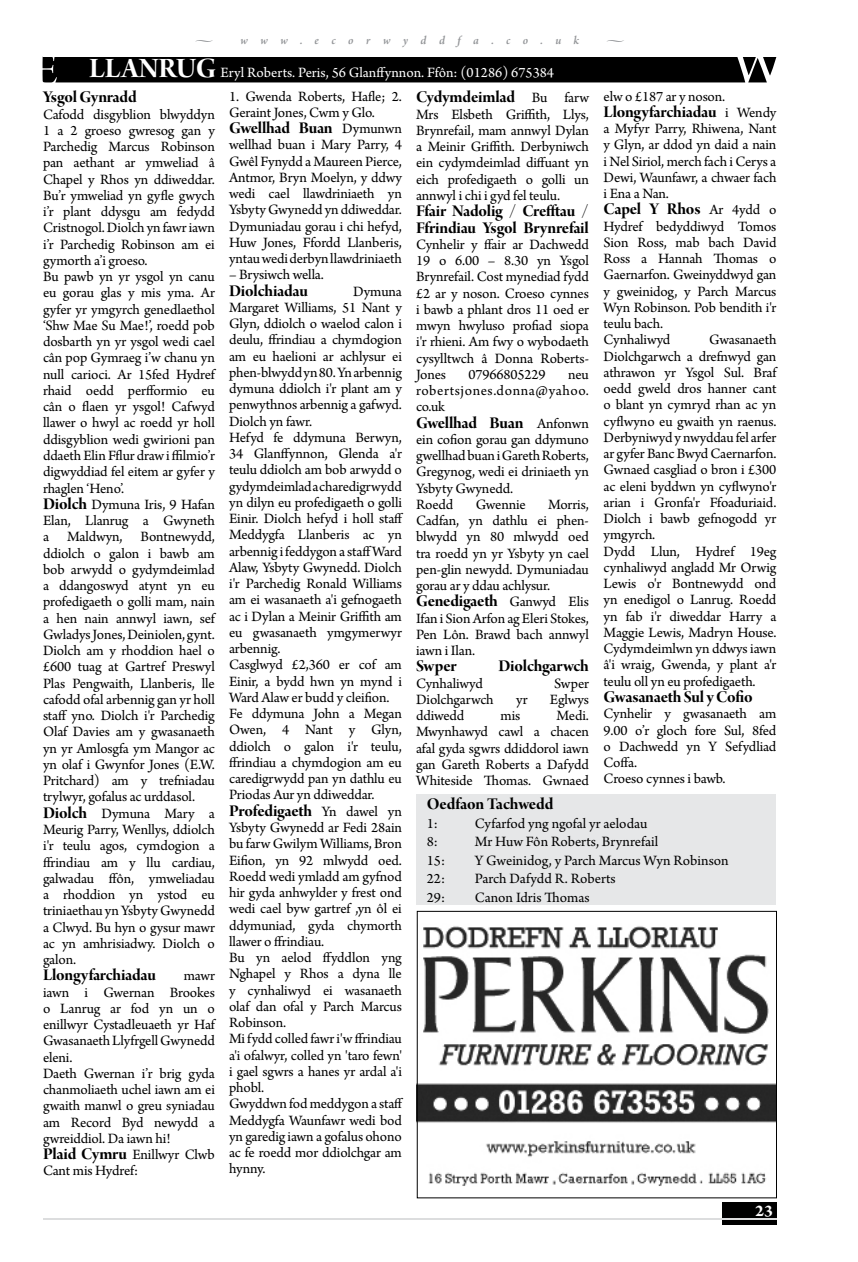
<style>
.page{position:relative;width:858px;height:1262px;background:#fff}
.page>*{position:absolute;margin:0;border:0;box-sizing:border-box;transform-origin:0 0}
.t1{font:17.5px/16.2px "Arno Pro Bold Display";letter-spacing:-.015em;color:#000}
.t2{font:700 17.5px "Arno Pro";color:#fff}
.t3{font:15px/16.2px "Arno Pro";letter-spacing:-.01em;color:#000}
.t4{font:15px "Arno Pro";color:#fff}
.t5{font:12.5px "Arno Pro Smbd Italic Subhead";letter-spacing:1em;color:#939598}
.s1{font-family:"Arno Pro Bold Display";font-size:30px}
.s2{font-family:"Arno Pro Bold Display";font-size:17.5px}
.s3{font-family:"Arno Pro";font-size:15px}
</style>
<div class="page">
<div style="left:722px;top:1202px;width:54px;height:22px;background:#000"></div>
<hr style="left:43px;top:1217px;width:733px;height:2px;background:#dcddde">
<div style="left:42px;top:57px;width:734px;height:25px;background:#000"></div>
<div style="left:416px;top:794px;width:359px;height:110px;background:#e6e7e8"></div>
<img style="left:419px;top:926px;width:355px;height:260px">
<div style="left:417px;top:911px;width:359px;height:287px;border:1px solid #000"></div>
<p class="t5" style="left:195px;top:33px;width:385px">• www.ecorwyddfa.co.uk</p>
<p class="t5" style="left:606px;top:33px;width:20px">•</p>
<p class="t4" style="left:89px;top:64px;width:466px"><span class="s1">LLANRUG</span> Eryl Roberts. Peris, 56 Glanffynnon. Ffôn: (01286) 675384</p>
<p class="t1" style="left:43px;top:90px;width:95px">Ysgol Gynradd</p>
<p class="t3" style="left:43px;top:107px;width:173px">Cafodd disgyblion blwyddyn<br>1 a 2 groeso gwresog gan y<br>Parchedig Marcus Robinson pan aethant ar ymweliad â<br>Chapel y Rhos yn ddiweddar.<br>Bu’r ymweliad yn gyfle gwych i’r plant ddysgu am fedydd<br>Cristnogol. Diolch yn fawr iawn i’r Parchedig Robinson am ei gymorth a’i groeso.<br>Bu pawb yn yr ysgol yn canu eu gorau glas y mis yma. Ar gyfer yr ymgyrch genedlaethol ‘Shw Mae Su Mae!’, roedd pob dosbarth yn yr ysgol wedi cael cân pop Gymraeg i’w chanu yn null carioci. Ar 15fed Hydref rhaid oedd perfformio eu cân o flaen yr ysgol! Cafwyd llawer o hwyl ac roedd yr holl ddisgyblion wedi gwirioni pan ddaeth Elin Fflur draw i ffilmio’r digwyddiad fel eitem ar gyfer y rhaglen ‘Heno’.<br><span class="s2">Diolch</span> Dymuna Iris, 9 Hafan<br>Elan, Llanrug a Gwyneth a Maldwyn, Bontnewydd, ddiolch o galon i bawb am bob arwydd o gydymdeimlad a ddangoswyd atynt yn eu profedigaeth o golli mam, nain a hen nain annwyl iawn, sef<br>Gwladys Jones, Deiniolen, gynt.<br>Diolch am y rhoddion hael o £600 tuag at Gartref Preswyl<br>Plas Pengwaith, Llanberis, lle cafodd ofal arbennig gan yr holl staff yno. Diolch i'r Parchedig<br>Olaf Davies am y gwasanaeth yn yr Amlosgfa ym Mangor ac yn olaf i Gwynfor Jones (E.W.<br>Pritchard) am y trefniadau trylwyr, gofalus ac urddasol.<br><span class="s2">Diolch</span> Dymuna Mary a<br>Meurig Parry, Wenllys, ddiolch i'r teulu agos, cymdogion a ffrindiau am y llu cardiau, galwadau ffôn, ymweliadau a rhoddion yn ystod eu triniaethau yn Ysbyty Gwynedd a Clwyd. Bu hyn o gysur mawr ac yn amhrisiadwy. Diolch o galon.</p>
<p class="t1" style="left:43px;top:968px;width:114px">Llongyfarchiadau</p>
<p class="t3" style="left:43px;top:968px;width:173px;text-indent:141px">mawr iawn i Gwernan Brookes o Lanrug ar fod yn un o enillwyr Cystadleuaeth yr Haf<br>Gwasanaeth Llyfrgell Gwynedd eleni.<br>Daeth Gwernan i’r brig gyda chanmoliaeth uchel iawn am ei gwaith manwl o greu syniadau am Record Byd newydd a gwreiddiol. Da iawn hi!<br><span class="s2">Plaid Cymru</span> Enillwyr Clwb<br>Cant mis Hydref:</p>
<p class="t3" style="left:229px;top:89px;width:174px">1. Gwenda Roberts, Hafle; 2.<br>Geraint Jones, Cwm y Glo.</p>
<p class="t1" style="left:229px;top:121px;width:174px">Gwellhad Buan <span class="s3">Dymunwn</span></p>
<p class="t3" style="left:229px;top:137px;width:174px;text-align:justify">wellhad buan i Mary Parry, 4<br>Gwêl Fynydd a Maureen Pierce, Antmor, Bryn Moelyn, y ddwy wedi cael llawdriniaeth yn Ysbyty Gwynedd yn ddiweddar.<br>Dymuniadau gorau i chi hefyd, Huw Jones, Ffordd Llanberis, yntau wedi derbyn llawdriniaeth</p>
<p class="t3" style="left:229px;top:267px;width:96px">– Brysiwch wella.</p>
<p class="t1" style="left:229px;top:283px;width:80px">Diolchiadau</p>
<p class="t3" style="left:229px;top:284px;width:176px;text-indent:124px">Dymuna<br>Margaret Williams, 51 Nant y<br>Glyn, ddiolch o waelod calon i deulu, ffrindiau a chymdogion am eu haelioni ar achlysur ei phen-blwydd yn 80. Yn arbennig dymuna ddiolch i'r plant am y penwythnos arbennig a gafwyd.<br>Diolch yn fawr.<br>Hefyd fe ddymuna Berwyn,<br>34 Glanffynnon, Glenda a'r teulu ddiolch am bob arwydd o gydymdeimlad a charedigrwydd yn dilyn eu profedigaeth o golli<br>Einir. Diolch hefyd i holl staff<br>Meddygfa Llanberis ac yn arbennig i feddygon a staff Ward<br>Alaw, Ysbyty Gwynedd. Diolch i'r Parchedig Ronald Williams am ei wasanaeth a'i gefnogaeth ac i Dylan a Meinir Griffith am eu gwasanaeth ymgymerwyr arbennig.<br>Casglwyd £2,360 er cof am<br>Einir, a bydd hwn yn mynd i<br>Ward Alaw er budd y cleifion.<br>Fe ddymuna John a Megan<br>Owen, 4 Nant y Glyn, ddiolch o galon i'r teulu, ffrindiau a chymdogion am eu caredigrwydd pan yn dathlu eu<br>Priodas Aur yn ddiweddar.</p>
<p class="t1" style="left:229px;top:803px;width:174px">Profedigaeth <span class="s3">Yn dawel yn</span></p>
<p class="t3" style="left:229px;top:820px;width:176px">Ysbyty Gwynedd ar Fedi 28ain bu farw Gwilym Williams, Bron<br>Eifion, yn 92 mlwydd oed.<br>Roedd wedi ymladd am gyfnod hir gyda anhwylder y frest ond wedi cael byw gartref ,yn ôl ei ddymuniad, gyda chymorth llawer o ffrindiau.<br>Bu yn aelod ffyddlon yng<br>Nghapel y Rhos a dyna lle y cynhaliwyd ei wasanaeth olaf dan ofal y Parch Marcus<br>Robinson.<br>Mi fydd colled fawr i'w ffrindiau a'i ofalwyr, colled yn 'taro fewn' i gael sgwrs a hanes yr ardal a'i phobl.<br>Gwyddwn fod meddygon a staff<br>Meddygfa Waunfawr wedi bod yn garedig iawn a gofalus ohono ac fe roedd mor ddiolchgar am hynny.</p>
<p class="t1" style="left:416px;top:90px;width:174px">Cydymdeimlad <span class="s3">Bu farw</span></p>
<p class="t3" style="left:416px;top:107px;width:174px;text-align:justify">Mrs Elsbeth Griffith, Llys, Brynrefail, mam annwyl Dylan a Meinir Griffith. Derbyniwch ein cydymdeimlad diffuant yn eich profedigaeth o golli un annwyl i chi i gyd fel teulu.</p>
<p class="t1" style="left:416px;top:204px;width:174px">Ffair Nadolig / Crefftau /<br>Ffrindiau Ysgol Brynrefail</p>
<p class="t3" style="left:416px;top:237px;width:174px;text-align:justify">Cynhelir y ffair ar Dachwedd 19 o 6.00 – 8.30 yn Ysgol Brynrefail. Cost mynediad fydd £2 ar y noson. Croeso cynnes i bawb a phlant dros 11 oed er mwyn hwyluso profiad siopa i'r rhieni. Am fwy o wybodaeth cysylltwch â Donna Roberts-Jones</p>
<p class="t3" style="left:468px;top:367px;width:79px">07966805229</p>
<p class="t3" style="left:416px;top:367px;width:174px;text-align:justify;text-indent:152px">neu robertsjones.donna@yahoo. co.uk</p>
<p class="t1" style="left:416px;top:415px;width:174px">Gwellhad Buan <span class="s3">Anfonwn</span></p>
<p class="t3" style="left:416px;top:432px;width:174px">ein cofion gorau gan ddymuno gwellhad buan i Gareth Roberts,<br>Gregynog, wedi ei driniaeth yn<br>Ysbyty Gwynedd.<br>Roedd</p>
<p class="t3" style="left:475px;top:497px;width:52px">Gwennie</p>
<p class="t3" style="left:416px;top:497px;width:174px;text-align:justify;text-indent:132px">Morris, Cadfan, yn dathlu ei phen&shy;blwydd yn 80 mlwydd oed tra roedd yn yr Ysbyty yn cael pen-glin newydd. Dymuniadau gorau ar y ddau achlysur.</p>
<p class="t1" style="left:416px;top:594px;width:174px">Genedigaeth <span class="s3">Ganwyd Elis</span></p>
<p class="t3" style="left:416px;top:611px;width:174px;text-align:justify">Ifan i Sion Arfon ag Eleri Stokes, Pen Lôn. Brawd bach annwyl iawn i Ilan.</p>
<p class="t1" style="left:416px;top:659px;width:42px">Swper</p>
<p class="t1" style="left:498px;top:659px;width:92px">Diolchgarwch</p>
<p class="t3" style="left:416px;top:676px;width:68px">Cynhaliwyd</p>
<p class="t3" style="left:554px;top:676px;width:36px">Swper</p>
<p class="t3" style="left:416px;top:692px;width:79px">Diolchgarwch</p>
<p class="t3" style="left:516px;top:692px;width:13px">yr</p>
<p class="t3" style="left:550px;top:692px;width:40px">Eglwys</p>
<p class="t3" style="left:416px;top:708px;width:50px">ddiwedd</p>
<p class="t3" style="left:500px;top:708px;width:21px">mis</p>
<p class="t3" style="left:416px;top:708px;width:174px;text-align:justify;text-indent:140px">Medi.<br>Mwynhawyd cawl a chacen afal gyda sgwrs ddiddorol iawn gan Gareth Roberts a Dafydd Whiteside Thomas. Gwnaed</p>
<p class="t3" style="left:603px;top:89px;width:123px">elw o £187 ar y noson.</p>
<p class="t1" style="left:603px;top:104px;width:174px">Llongyfarchiadau <span class="s3">i Wendy</span></p>
<p class="t3" style="left:603px;top:121px;width:174px;text-align:justify">a Myfyr Parry, Rhiwena, Nant y Glyn, ar ddod yn daid a nain i Nel Siriol, merch fach i Cerys a Dewi, Waunfawr, a chwaer fach i Ena a Nan.</p>
<p class="t1" style="left:603px;top:202px;width:174px">Capel Y Rhos <span class="s3">Ar 4ydd o</span></p>
<p class="t3" style="left:603px;top:219px;width:174px">Hydref bedyddiwyd Tomos<br>Sion Ross, mab bach David<br>Ross a Hannah Thomas o<br>Gaernarfon. Gweinyddwyd gan y gweinidog, y Parch Marcus<br>Wyn Robinson. Pob bendith i'r teulu bach.<br>Cynhaliwyd</p>
<p class="t3" style="left:603px;top:332px;width:174px;text-indent:106px">Gwasanaeth<br>Diolchgarwch a drefnwyd gan athrawon yr Ysgol Sul. Braf oedd gweld dros hanner cant o blant yn cymryd rhan ac yn cyflwyno eu gwaith yn raenus.<br>Derbyniwyd y nwyddau fel arfer ar gyfer Banc Bwyd Caernarfon.<br>Gwnaed casgliad o bron i £300 ac eleni byddwn yn cyflwyno'r arian i Gronfa'r Ffoaduriaid.<br>Diolch i bawb gefnogodd yr ymgyrch.<br>Dydd Llun, Hydref 19eg cynhaliwyd angladd Mr Orwig<br>Lewis o'r Bontnewydd ond yn enedigol o Lanrug. Roedd yn fab i'r diweddar Harry a<br>Maggie Lewis, Madryn House.<br>Cydymdeimlwn yn ddwys iawn â'i wraig, Gwenda, y plant a'r teulu oll yn eu profedigaeth.</p>
<p class="t1" style="left:603px;top:689px;width:150px">Gwasanaeth Sul y Cofio</p>
<p class="t3" style="left:603px;top:706px;width:174px">Cynhelir y gwasanaeth am<br>9.00 o’r gloch fore Sul, 8fed o Dachwedd yn Y Sefydliad<br>Coffa.<br>Croeso cynnes i bawb.</p>
<p class="t1" style="left:426px;top:796px;width:128px">Oedfaon Tachwedd</p>
<p class="t3" style="left:426px;top:815px;width:13px">1:</p>
<p class="t3" style="left:475px;top:815px;width:174px">Cyfarfod yng ngofal yr aelodau</p>
<p class="t3" style="left:426px;top:834px;width:13px">8:</p>
<p class="t3" style="left:475px;top:834px;width:185px">Mr Huw Fôn Roberts, Brynrefail</p>
<p class="t3" style="left:426px;top:853px;width:20px">15:</p>
<p class="t3" style="left:475px;top:853px;width:255px">Y Gweinidog, y Parch Marcus Wyn Robinson</p>
<p class="t3" style="left:426px;top:871px;width:20px">22:</p>
<p class="t3" style="left:475px;top:871px;width:142px">Parch Dafydd R. Roberts</p>
<p class="t3" style="left:426px;top:890px;width:20px">29:</p>
<p class="t3" style="left:475px;top:890px;width:116px">Canon Idris Thomas</p>
<p class="t2" style="left:755px;top:1200px;width:19px">23</p>
</div>
